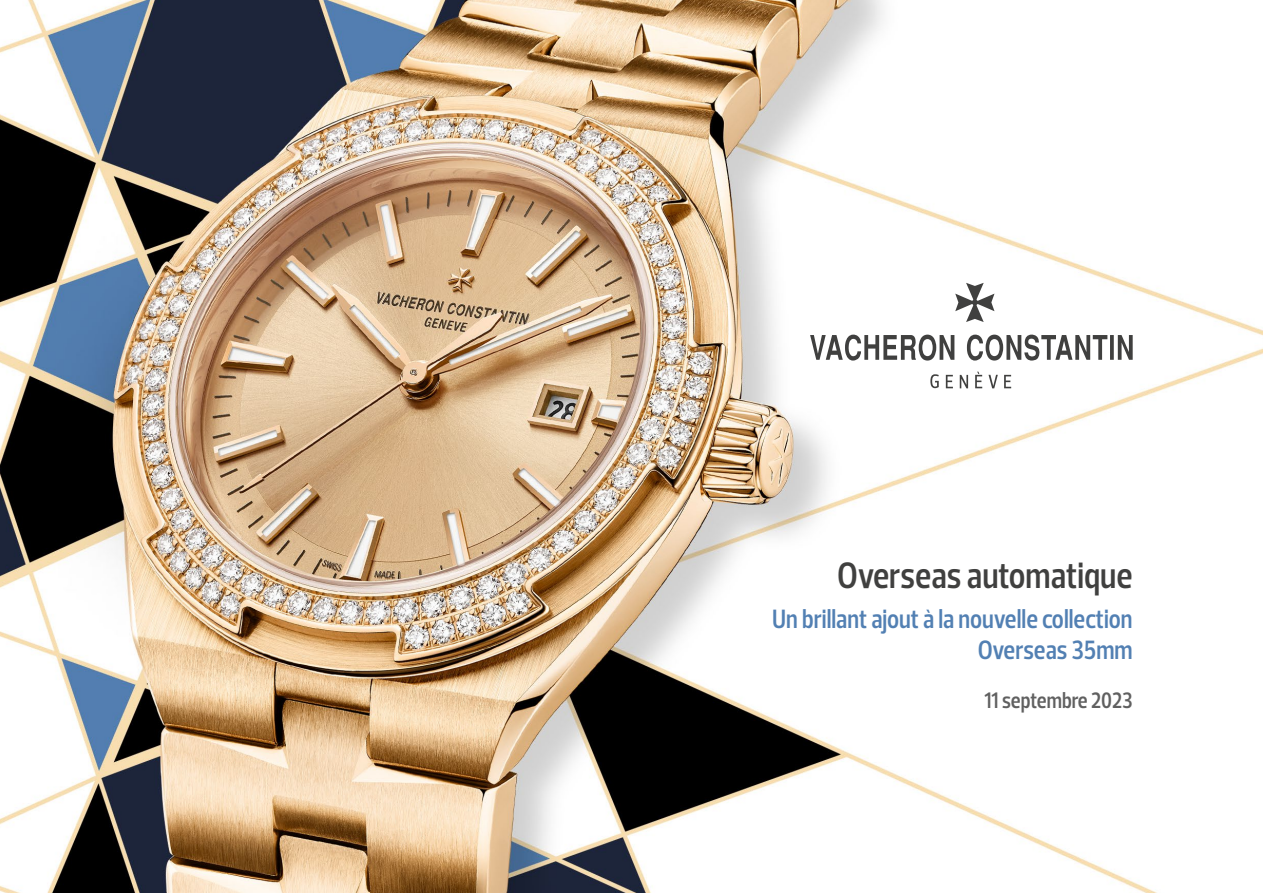
<style>
.page{position:relative;width:1263px;height:893px;background:#fff}
.page>*{position:absolute;margin:0;border:0;box-sizing:border-box;transform-origin:0 0}
.t1{font:600 37.35px "Prelo Condensed";color:#40403f}
.t2{font:600 27px/30.9px "Prelo Condensed";color:#5280b3;text-align:right}
.t3{font:600 22.8px "Prelo Condensed";color:#606060}
</style>
<div class="page">
<img style="left:0;top:0;width:1263px;height:893px">
<svg style="left:810px;top:283px;width:323px;height:105px"></svg>
<p class="t1" style="left:837px;top:553px;width:297px">Overseas automatique</p>
<p class="t2" style="left:772px;top:604px;width:362px">Un brillant ajout à la nouvelle collection<br>Overseas 35mm</p>
<p class="t3" style="left:985px;top:686px;width:150px">11 septembre 2023</p>
</div>
